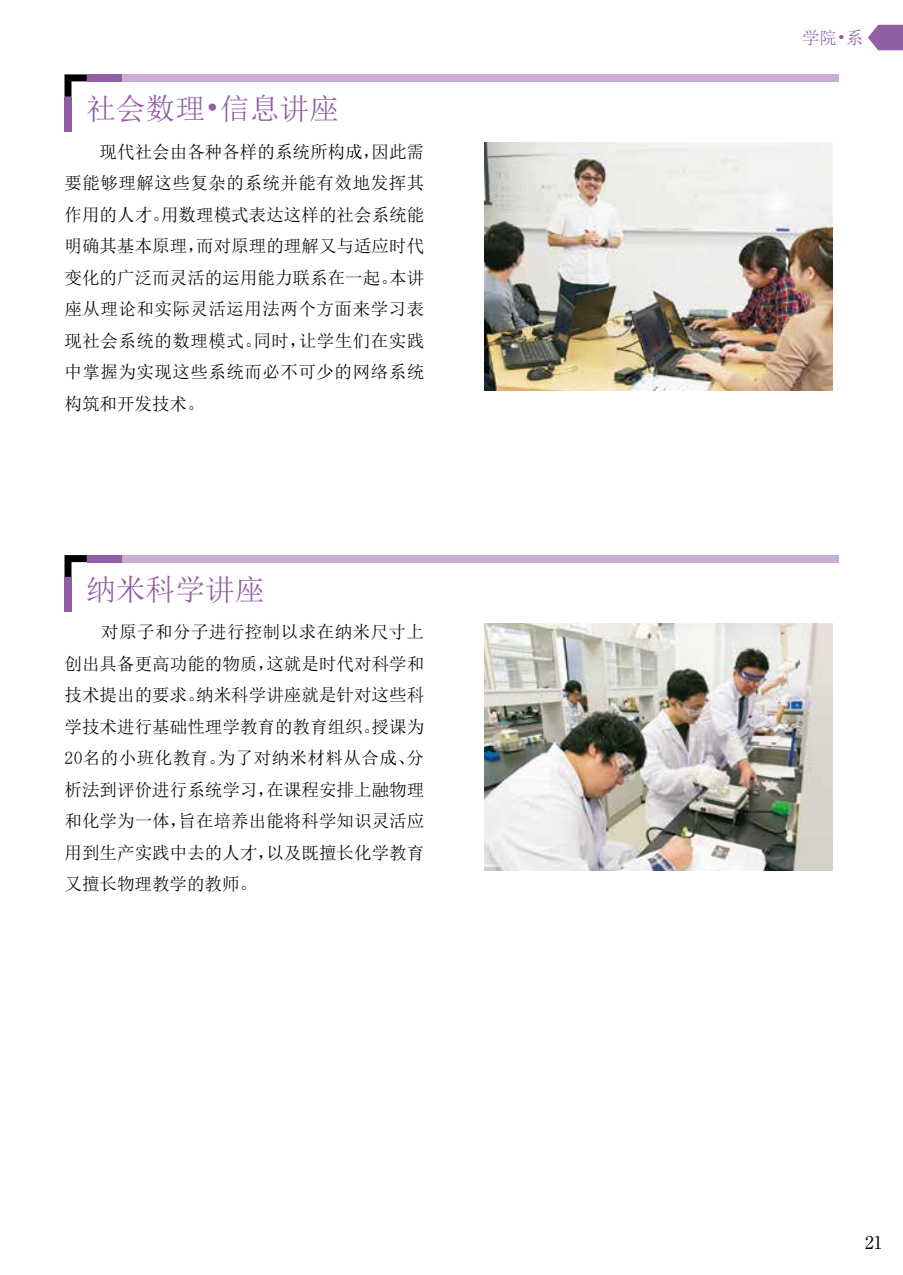
<style>
.page{position:relative;width:903px;height:1275px;background:#fff}
.page>*{position:absolute;margin:0;border:0;box-sizing:border-box;transform-origin:0 0}
.t1{font:29.75px "Sim Sun";color:#915da3}
.t2{font:17.5px/31.5px "Sim Sun";letter-spacing:.005em;color:#000;text-align:justify}
.t3{font:17.5px "Sim Sun";color:#915da3}
.t4{font:17.5px "Ryumin Pr 6";color:#000}
</style>
<div class="page">
<svg style="left:64px;top:74px;width:23px;height:23px"></svg>
<div style="left:121px;top:74px;width:717px;height:7px;background:#c8aed1"></div>
<div style="left:87px;top:74px;width:34px;height:7px;background:#915da3"></div>
<div style="left:64px;top:97px;width:7px;height:34px;background:#915da3"></div>
<svg style="left:64px;top:555px;width:23px;height:22px"></svg>
<div style="left:121px;top:555px;width:717px;height:7px;background:#c8aed1"></div>
<div style="left:87px;top:555px;width:34px;height:7px;background:#915da3"></div>
<div style="left:64px;top:577px;width:7px;height:35px;background:#915da3"></div>
<img style="left:485px;top:142px;width:347px;height:248px">
<img style="left:485px;top:623px;width:347px;height:247px">
<svg style="left:868px;top:25px;width:35px;height:25px"></svg>
<p class="t1" style="left:86px;top:93px;width:254px">社会数理•信息讲座</p>
<p class="t2" style="left:64px;top:135px;width:361px;text-indent:35px">现代社会由各种各样的系统所构成，因此需要能够理解这些复杂的系统并能有效地发挥其作用的人才。用数理模式表达这样的社会系统能明确其基本原理，而对原理的理解又与适应时代变化的广泛而灵活的运用能力联系在一起。本讲座从理论和实际灵活运用法两个方面来学习表现社会系统的数理模式。同时，让学生们在实践中掌握为实现这些系统而必不可少的网络系统构筑和开发技术。</p>
<p class="t1" style="left:86px;top:574px;width:180px">纳米科学讲座</p>
<p class="t2" style="left:64px;top:616px;width:361px;text-indent:37px">对原子和分子进行控制以求在纳米尺寸上创出具备更高功能的物质，这就是时代对科学和技术提出的要求。纳米科学讲座就是针对这些科学技术进行基础性理学教育的教育组织。授课为20名的小班化教育。为了对纳米材料从合成、分析法到评价进行系统学习，在课程安排上融物理和化学为一体，旨在培养出能将科学知识灵活应用到生产实践中去的人才，以及既擅长化学教育又擅长物理教学的教师。</p>
<p class="t3" style="left:802px;top:29px;width:63px">学院•系</p>
<p class="t4" style="left:865px;top:1229px;width:19px">21</p>
</div>
